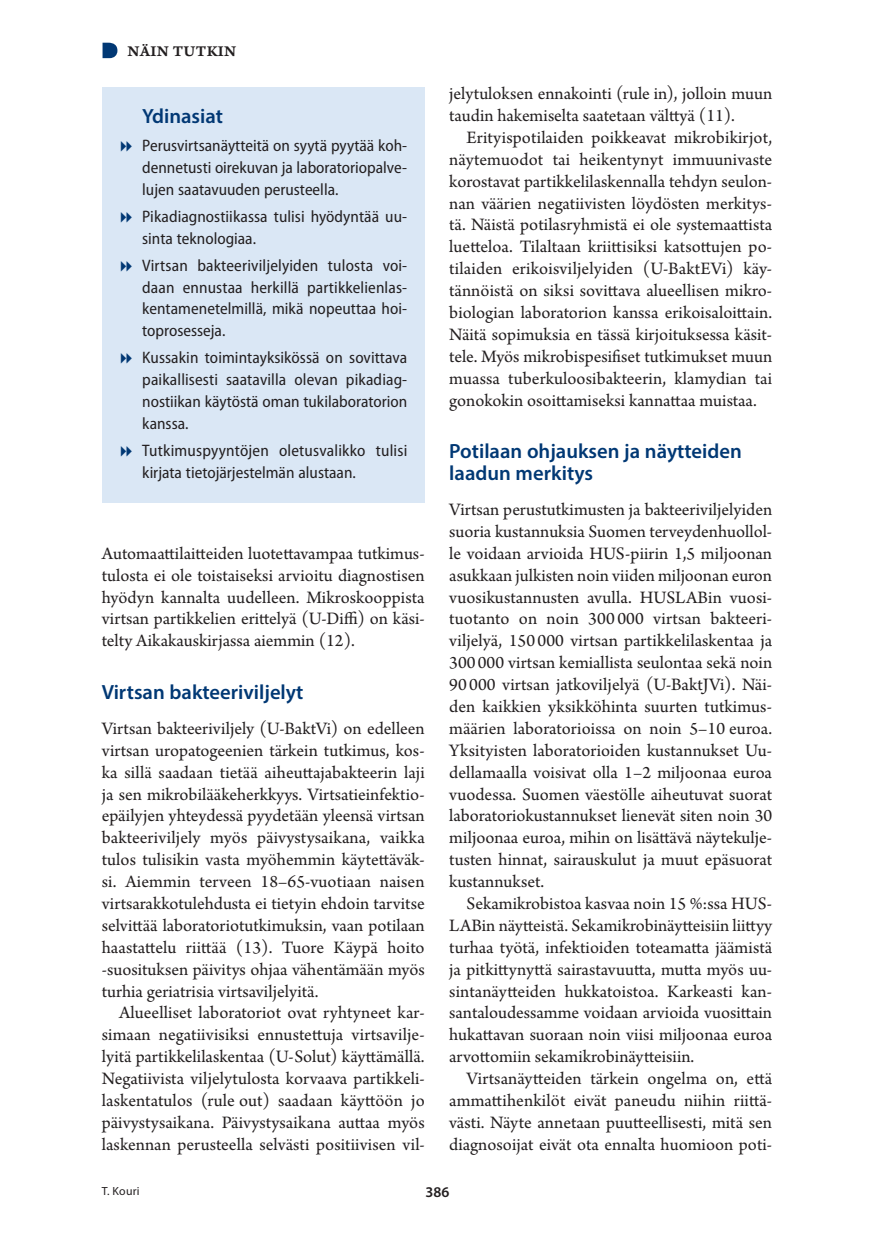
<style>
.page{position:relative;width:874px;height:1241px;background:#fff}
.page>*{position:absolute;margin:0;border:0;box-sizing:border-box;transform-origin:0 0}
.v1{font:600 20.65px/21.9px "Myriad Pro";color:#013874}
.ydinasiat_otsikko_tu{font:600 20.65px "Myriad Pro";color:#013874}
.l_ei_sis{font:18.38px/21.9px "Arno Pro";color:#231f20;text-align:justify}
.t1{font:semi-condensed 16.62px/21.9px "Myriad Pro";color:#231f20;text-align:justify}
.vinj{font:15.75px "Arno Pro Smbd Caption";letter-spacing:.015em;color:#231f20}
.t2{font:600 14.88px "Myriad Pro";color:#231f20}
.Ala{font:11.9px "Myriad Pro";letter-spacing:.02em;color:#231f20}
</style>
<div class="page">
<div style="left:102px;top:87px;width:322px;height:415px;background:#dae7f5"></div>
<svg style="left:102px;top:43px;width:15px;height:15px"></svg>
<p class="vinj" style="left:127px;top:41px;width:110px">NÄIN TUTKIN</p>
<p class="ydinasiat_otsikko_tu" style="left:142px;top:103px;width:82px">Ydinasiat</p>
<p class="t1" style="left:142px;top:135px;width:266px">Perusvirtsanäytteitä on syytä pyytää koh&shy;dennetusti oirekuvan ja laboratoriopalve&shy;lujen saatavuuden perusteella.</p>
<p class="t1" style="left:142px;top:205px;width:266px">Pikadiagnostiikassa tulisi hyödyntää uu&shy;sinta teknologiaa.</p>
<p class="t1" style="left:142px;top:254px;width:266px">Virtsan bakteeriviljelyiden tulosta voi&shy;daan ennustaa herkillä partikkelienlas&shy;kentamenetelmillä, mikä nopeuttaa hoi&shy;toprosesseja.</p>
<p class="t1" style="left:142px;top:346px;width:266px">Kussakin toimintayksikössä on sovittava paikallisesti saatavilla olevan pikadiag&shy;nostiikan käytöstä oman tukilaboratorion kanssa.</p>
<p class="t1" style="left:142px;top:439px;width:266px">Tutkimuspyyntöjen oletusvalikko tulisi kirjata tietojärjestelmän alustaan.</p>
<p class="l_ei_sis" style="left:102px;top:543px;width:324px">Automaattilaitteiden luotettavampaa tutkimus&shy;tulosta ei ole toistaiseksi arvioitu diagnostisen hyödyn kannalta uudelleen. Mikroskooppista virtsan partikkelien erittelyä (U-Diffi) on käsi&shy;telty Aikakauskirjassa aiemmin (12).</p>
<p class="v1" style="left:102px;top:680px;width:203px">Virtsan bakteeriviljelyt</p>
<p class="l_ei_sis" style="left:102px;top:718px;width:324px">Virtsan bakteeriviljely (U-BaktVi) on edelleen virtsan uropatogeenien tärkein tutkimus, kos&shy;ka sillä saadaan tietää aiheuttajabakteerin laji ja sen mikrobilääkeherkkyys. Virtsatieinfektio&shy;epäilyjen yhteydessä pyydetään yleensä virtsan bakteeriviljely myös päivystysaikana, vaikka tulos tulisikin vasta myöhemmin käytettäväk&shy;si. Aiemmin terveen 18–65-vuotiaan naisen virtsarakkotulehdusta ei tietyin ehdoin tarvitse selvittää laboratoriotutkimuksin, vaan potilaan haastattelu riittää (13). Tuore Käypä hoito ‑suosituksen päivitys ohjaa vähentämään myös turhia geriatrisia virtsaviljelyitä.</p>
<p class="l_ei_sis" style="left:102px;top:1002px;width:324px;text-indent:17px">Alueelliset laboratoriot ovat ryhtyneet kar&shy;simaan negatiivisiksi ennustettuja virtsavilje&shy;lyitä partikkelilaskentaa (U-Solut) käyttämällä.<br>Negatiivista viljelytulosta korvaava partikkeli&shy;laskentatulos (rule out) saadaan käyttöön jo päivystysaikana. Päivystysaikana auttaa myös laskennan perusteella selvästi positiivisen vil-</p>
<p class="l_ei_sis" style="left:449px;top:84px;width:324px">jelytuloksen ennakointi (rule in), jolloin muun taudin hakemiselta saatetaan välttyä (11).</p>
<p class="l_ei_sis" style="left:449px;top:127px;width:324px;text-indent:17px">Erityispotilaiden poikkeavat mikrobikirjot, näytemuodot tai heikentynyt immuunivaste korostavat partikkelilaskennalla tehdyn seulon&shy;nan väärien negatiivisten löydösten merkitys&shy;tä. Näistä potilasryhmistä ei ole systemaattista luet-teloa. Tilaltaan kriittisiksi katsottujen po&shy;tilaiden erikoisviljelyiden (U-BaktEVi) käy&shy;tännöistä on siksi sovittava alueellisen mikro&shy;biologian laboratorion kanssa erikoisaloittain.<br>Näitä sopimuksia en tässä kirjoituksessa käsit&shy;tele. Myös mikrobispesifiset tutkimukset muun muassa tuberkuloosibakteerin, klamydian tai gonokokin osoittamiseksi kannattaa muistaa.</p>
<p class="v1" style="left:449px;top:439px;width:294px">Potilaan ohjauksen ja näytteiden laadun merkitys</p>
<p class="l_ei_sis" style="left:449px;top:499px;width:324px">Virtsan perustutkimusten ja bakteeriviljelyiden suoria kustannuksia Suomen terveydenhuollol&shy;le voidaan arvioida HUS-piirin 1,5 miljoonan asukkaan julkisten noin viiden miljoonan euron vuosikustannusten avulla. HUSLABin vuosi&shy;tuotanto on noin 300 000 virtsan bakteeri&shy;viljelyä, 150 000 virtsan partikkelilaskentaa ja 300 000 virtsan kemiallista seulontaa sekä noin 90 000 virtsan jatkoviljelyä (U-BaktJVi). Näi&shy;den kaikkien yksikköhinta suurten tutkimus&shy;määrien laboratorioissa on noin 5–10 euroa.<br>Yksityisten laboratorioiden kustannukset Uu&shy;dellamaalla voisivat olla 1–2 miljoonaa euroa vuodessa. Suomen väestölle aiheutuvat suorat laboratoriokustannukset lienevät siten noin 30 miljoonaa euroa, mihin on lisättävä näytekulje&shy;tusten hinnat, sairauskulut ja muut epäsuorat kustannukset.</p>
<p class="l_ei_sis" style="left:449px;top:893px;width:324px;text-indent:17px">Sekamikrobistoa kasvaa noin 15 %:ssa HUS-LABin näytteistä. Sekamikrobinäytteisiin liittyy turhaa työtä, infektioiden toteamatta jäämistä ja pitkittynyttä sairastavuutta, mutta myös uu&shy;sintanäytteiden hukkatoistoa. Karkeasti kan&shy;santaloudessamme voidaan arvioida vuosittain hukattavan suoraan noin viisi miljoonaa euroa arvottomiin sekamikrobinäytteisiin.</p>
<p class="l_ei_sis" style="left:449px;top:1068px;width:324px;text-indent:17px">Virtsanäytteiden tärkein ongelma on, että ammattihenkilöt eivät paneudu niihin riittä&shy;västi. Näyte annetaan puutteellisesti, mitä sen diagnosoijat eivät ota ennalta huomioon poti-</p>
<p class="Ala" style="left:102px;top:1183px;width:39px">T. Kouri</p>
<p class="t2" style="left:425px;top:1182px;width:25px">386</p>
</div>
